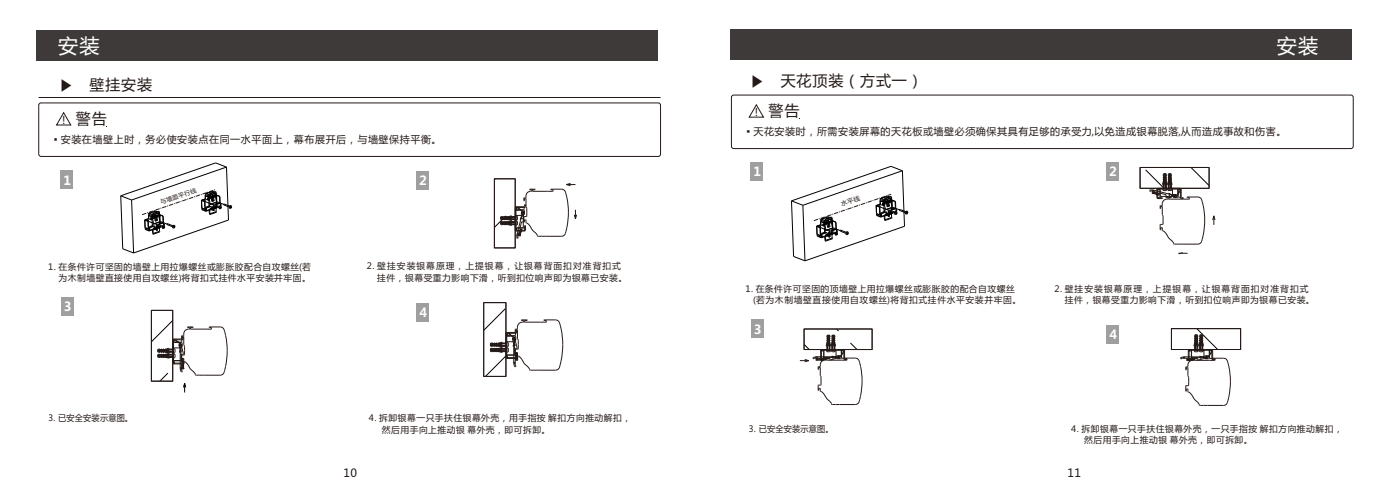
<style>
.page{position:relative;width:1389px;height:492px;background:#fff}
.page>*{position:absolute;margin:0;border:0;box-sizing:border-box;transform-origin:0 0}
.t1{font:20px "Microsoft Ya Hei";color:#fff}
.t2{font:15px "Microsoft Ya Hei";letter-spacing:.06em;color:#231916}
.t3{font:700 12.5px "Microsoft Ya Hei";color:#fff}
.t4{font:11.25px "Microsoft Ya Hei";color:#231916}
.t5{font:10px "Microsoft Ya Hei";letter-spacing:.06em;color:#231916}
.t6{font:8.75px/11.5px "Microsoft Ya Hei";letter-spacing:.06em;color:#231916}
.t7{font:8.75px "Microsoft Ya Hei";letter-spacing:.03em;color:#231916;scale:.93 1}
.t8{font:6px "Microsoft Ya Hei";color:#231916}
.s1{font-family:"Malgun Gothic";font-weight:700}
.s2{font-size:10.75px}
</style>
<div class="page">
<div style="left:36px;top:30px;width:621px;height:31px;background:#3e3a39"></div>
<div style="left:730px;top:29px;width:622px;height:31px;background:#3e3a39"></div>
<div style="left:38px;top:102px;width:623px;height:55px;border:1px solid #231916;border-radius:2px"></div>
<svg style="left:55px;top:112px;width:17px;height:14px"></svg>
<div style="left:61px;top:170px;width:12px;height:19px;background:#9f9fa0"></div>
<div style="left:416px;top:170px;width:12px;height:19px;background:#9f9fa0"></div>
<div style="left:61px;top:297px;width:12px;height:19px;background:#9f9fa0"></div>
<div style="left:416px;top:302px;width:13px;height:19px;background:#9f9fa0"></div>
<hr style="left:39px;top:97px;width:621px;height:1px;background:#231916">
<svg style="left:494px;top:178px;width:83px;height:70px"></svg>
<svg style="left:151px;top:309px;width:77px;height:83px"></svg>
<svg style="left:483px;top:302px;width:80px;height:74px"></svg>
<svg style="left:120px;top:162px;width:112px;height:91px"></svg>
<div style="left:731px;top:95px;width:622px;height:54px;border:1px solid #231916;border-radius:2px"></div>
<svg style="left:748px;top:104px;width:16px;height:14px"></svg>
<div style="left:750px;top:162px;width:13px;height:19px;background:#9f9fa0"></div>
<div style="left:1105px;top:162px;width:13px;height:19px;background:#9f9fa0"></div>
<div style="left:750px;top:319px;width:13px;height:19px;background:#9f9fa0"></div>
<div style="left:1106px;top:324px;width:12px;height:19px;background:#9f9fa0"></div>
<svg style="left:1178px;top:252px;width:9px;height:2px"></svg>
<svg style="left:1139px;top:167px;width:76px;height:78px"></svg>
<svg style="left:799px;top:328px;width:73px;height:77px"></svg>
<svg style="left:1170px;top:328px;width:71px;height:78px"></svg>
<svg style="left:791px;top:166px;width:117px;height:95px"></svg>
<h1 class="t1" style="left:58px;top:37px;width:43px">安装</h1>
<h2 class="t2" style="left:59px;top:77px;width:95px"><span class="s1">▶</span> 壁挂安装</h2>
<h2 class="t2" style="left:62px;top:112px;width:46px"><span class="s2">!</span> 警告</h2>
<p class="t5" style="left:54px;top:135px;width:389px">▪ 安装在墙壁上时，务必使安装点在同一水平面上，幕布展开后，与墙壁保持平衡。</p>
<h3 class="t3" style="left:63px;top:174px;width:9px">1</h3>
<p class="t8" style="left:159px;top:199px;width:39px;rotate:-18deg">与墙面平行线</p>
<h3 class="t3" style="left:419px;top:174px;width:9px">2</h3>
<p class="t6" style="left:48px;top:261px;width:264px;text-align:right">1. 在条件许可坚固的墙壁上用拉爆螺丝或膨胀胶配合自攻螺丝(若为木制墙壁直接使用自攻螺丝)将背扣式挂件水平安装并牢固。</p>
<p class="t6" style="left:377px;top:261px;width:251px;text-indent:-10px">2. 壁挂安装银幕原理，上提银幕，让银幕背面扣对准背扣式挂件，银幕受重力影响下滑，听到扣位响声即为银幕已安装。</p>
<h3 class="t3" style="left:64px;top:301px;width:9px">3</h3>
<p class="t7" style="left:48px;top:413px;width:92px">3. 已安全安装示意图。</p>
<h3 class="t3" style="left:419px;top:306px;width:9px">4</h3>
<p class="t6" style="left:382px;top:412px;width:251px;text-indent:-13px">4. 拆卸银幕一只手扶住银幕外壳，用手指按 解扣方向推动解扣，然后用手向上推动银 幕外壳，即可拆卸。</p>
<h2 class="t2" style="left:749px;top:74px;width:174px"><span class="s1">▶</span> 天花顶装（方式一）</h2>
<h2 class="t2" style="left:754px;top:104px;width:46px"><span class="s2">!</span> 警告</h2>
<h1 class="t1" style="left:1276px;top:37px;width:43px">安装</h1>
<p class="t5" style="left:746px;top:127px;width:541px">▪ 天花安装时，所需安装屏幕的天花板或墙壁必须确保其具有足够的承受力,以免造成银幕脱落,从而造成事故和伤害。</p>
<h3 class="t3" style="left:753px;top:166px;width:9px">1</h3>
<h3 class="t3" style="left:1108px;top:166px;width:9px">2</h3>
<p class="t6" style="left:753px;top:283px;width:270px;text-indent:-8px">1. 在条件许可坚固的顶墙壁上用拉爆螺丝或膨胀胶的配合自攻螺丝<br>(若为木制墙壁直接使用自攻螺丝)将背扣式挂件水平安装并牢固。</p>
<p class="t6" style="left:1064px;top:283px;width:251px;text-indent:-10px">2. 壁挂安装银幕原理，上提银幕，让银幕背面扣对准背扣式挂件，银幕受重力影响下滑，听到扣位响声即为银幕已安装。</p>
<h3 class="t3" style="left:753px;top:323px;width:9px">3</h3>
<h3 class="t3" style="left:1109px;top:328px;width:9px">4</h3>
<p class="t7" style="left:748px;top:424px;width:92px">3. 已安全安装示意图。</p>
<p class="t6" style="left:1084px;top:423px;width:260px;text-indent:-13px">4. 拆卸银幕一只手扶住银幕外壳，一只手指按 解扣方向推动解扣，然后用手向上推动银 幕外壳，即可拆卸。</p>
<p class="t4" style="left:343px;top:467px;width:15px">10</p>
<p class="t4" style="left:1067px;top:467px;width:15px">11</p>
</div>
